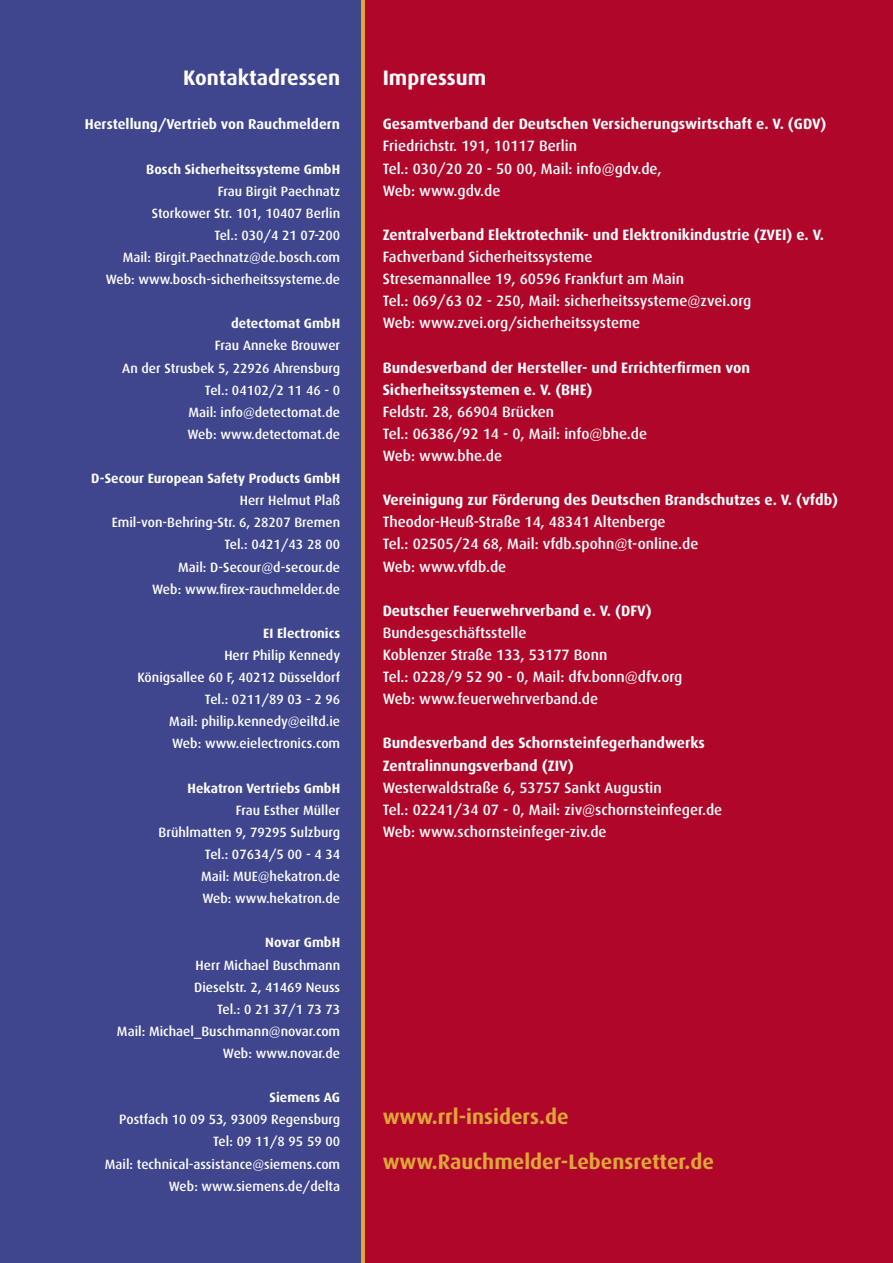
<style>
.page{position:relative;width:893px;height:1263px;background:#fff}
.page>*{position:absolute;margin:0;border:0;box-sizing:border-box;transform-origin:0 0}
.t1{font:700 21px "Dax";color:#dfa639}
.t2{font:700 21px "Dax";color:#fff}
.t3{font:500 15px/22px "Dax";color:#fff}
.t4{font:700 15px/22px "Dax";color:#fff}
.t5{font:700 14.25px "Dax";color:#fff}
.t6{font:500 13.5px "Dax";color:#fff}
.t7{font:700 13.5px "Dax";color:#fff}
.s1{font-weight:500}
</style>
<div class="page">
<div style="left:0;top:0;width:361px;height:1263px;background:#3f468e"></div>
<div style="left:361px;top:0;width:5px;height:1263px;background:#dfa639"></div>
<div style="left:366px;top:0;width:527px;height:1263px;background:#b0062a"></div>
<p class="t2" style="left:183px;top:66px;width:159px">Kontaktadressen</p>
<p class="t5" style="left:85px;top:116px;width:257px">Herstellung/Vertrieb von Rauchmeldern</p>
<p class="t7" style="left:146px;top:161px;width:195px">Bosch Sicherheitssysteme GmbH</p>
<p class="t6" style="left:218px;top:183px;width:124px">Frau Birgit Paechnatz</p>
<p class="t6" style="left:152px;top:205px;width:190px">Storkower Str. 101, 10407 Berlin</p>
<p class="t6" style="left:214px;top:228px;width:127px">Tel.: 030/4 21 07-200</p>
<p class="t6" style="left:123px;top:250px;width:219px">Mail: Birgit.Paechnatz@de.bosch.com</p>
<p class="t6" style="left:106px;top:272px;width:236px">Web: www.bosch-sicherheitssysteme.de</p>
<p class="t7" style="left:231px;top:316px;width:111px">detectomat GmbH</p>
<p class="t6" style="left:215px;top:338px;width:127px">Frau Anneke Brouwer</p>
<p class="t6" style="left:122px;top:360px;width:219px">An der Strusbek 5, 22926 Ahrensburg</p>
<p class="t6" style="left:205px;top:382px;width:137px">Tel.: 04102/2 11 46 - 0</p>
<p class="t6" style="left:188px;top:404px;width:153px">Mail: info@detectomat.de</p>
<p class="t6" style="left:188px;top:427px;width:154px">Web: www.detectomat.de</p>
<p class="t7" style="left:91px;top:471px;width:250px">D-Secour European Safety Products GmbH</p>
<p class="t6" style="left:240px;top:493px;width:102px">Herr Helmut Plaß</p>
<p class="t6" style="left:112px;top:515px;width:230px">Emil-von-Behring-Str. 6, 28207 Bremen</p>
<p class="t6" style="left:224px;top:537px;width:117px">Tel.: 0421/43 28 00</p>
<p class="t6" style="left:178px;top:559px;width:164px">Mail: D-Secour@d-secour.de</p>
<p class="t6" style="left:152px;top:581px;width:189px">Web: www.firex-rauchmelder.de</p>
<p class="t7" style="left:263px;top:626px;width:78px">EI Electronics</p>
<p class="t6" style="left:224px;top:648px;width:117px">Herr Philip Kennedy</p>
<p class="t6" style="left:137px;top:670px;width:204px">Königsallee 60 F, 40212 Düsseldorf</p>
<p class="t6" style="left:205px;top:692px;width:137px">Tel.: 0211/89 03 - 2 96</p>
<p class="t6" style="left:169px;top:714px;width:172px">Mail: philip.kennedy@eiltd.ie</p>
<p class="t6" style="left:172px;top:736px;width:170px">Web: www.eielectronics.com</p>
<p class="t7" style="left:188px;top:780px;width:154px">Hekatron Vertriebs GmbH</p>
<p class="t6" style="left:236px;top:802px;width:106px">Frau Esther Müller</p>
<p class="t6" style="left:159px;top:825px;width:183px">Brühlmatten 9, 79295 Sulzburg</p>
<p class="t6" style="left:205px;top:847px;width:137px">Tel.: 07634/5 00 - 4 34</p>
<p class="t6" style="left:201px;top:869px;width:141px">Mail: MUE@hekatron.de</p>
<p class="t6" style="left:202px;top:891px;width:139px">Web: www.hekatron.de</p>
<p class="t7" style="left:265px;top:935px;width:76px">Novar GmbH</p>
<p class="t6" style="left:196px;top:957px;width:146px">Herr Michael Buschmann</p>
<p class="t6" style="left:194px;top:979px;width:147px">Dieselstr. 2, 41469 Neuss</p>
<p class="t6" style="left:217px;top:1001px;width:125px">Tel.: 0 21 37/1 73 73</p>
<p class="t6" style="left:117px;top:1024px;width:225px">Mail: Michael_Buschmann@novar.com</p>
<p class="t6" style="left:223px;top:1046px;width:119px">Web: www.novar.de</p>
<p class="t7" style="left:270px;top:1090px;width:72px">Siemens AG</p>
<p class="t6" style="left:119px;top:1112px;width:222px">Postfach 10 09 53, 93009 Regensburg</p>
<p class="t6" style="left:213px;top:1134px;width:128px">Tel: 09 11/8 95 59 00</p>
<p class="t6" style="left:105px;top:1156px;width:237px">Mail: technical-assistance@siemens.com</p>
<p class="t6" style="left:169px;top:1178px;width:173px">Web: www.siemens.de/delta</p>
<p class="t2" style="left:383px;top:66px;width:105px">Impressum</p>
<p class="t4" style="left:383px;top:113px;width:445px">Gesamtverband der Deutschen Versicherungswirtschaft e. V. (GDV)</p>
<p class="t3" style="left:383px;top:135px;width:280px">Friedrichstr. 191, 10117 Berlin<br>Tel.: 030/20 20 - 50 00, Mail: info@gdv.de,<br>Web: www.gdv.de</p>
<p class="t4" style="left:383px;top:224px;width:443px">Zentralverband Elektrotechnik- und Elektronikindustrie (ZVEI) e. V.</p>
<p class="t3" style="left:383px;top:246px;width:303px">Fachverband Sicherheitssysteme<br>Stresemannallee 19, 60596 Frankfurt am Main</p>
<p class="t3" style="left:383px;top:290px;width:370px">Tel.: 069/63 02 - 250, Mail: sicherheitssysteme@zvei.org<br>Web: www.zvei.org/sicherheitssysteme</p>
<p class="t4" style="left:383px;top:356px;width:369px">Bundesverband der Hersteller- und Errichterfirmen von<br>Sicherheitssystemen e. V. (BHE)</p>
<p class="t3" style="left:383px;top:401px;width:173px">Feldstr. 28, 66904 Brücken</p>
<p class="t3" style="left:383px;top:423px;width:266px">Tel.: 06386/92 14 - 0, Mail: info@bhe.de<br>Web: www.bhe.de</p>
<p class="t4" style="left:383px;top:489px;width:457px">Vereinigung zur Förderung des Deutschen Brandschutzes e. V. (vfdb)</p>
<p class="t3" style="left:383px;top:511px;width:284px">Theodor-Heuß-Straße 14, 48341 Altenberge</p>
<p class="t3" style="left:383px;top:533px;width:317px">Tel.: 02505/24 68, Mail: vfdb.spohn@t-online.de<br>Web: www.vfdb.de</p>
<p class="t4" style="left:383px;top:600px;width:270px">Deutscher Feuerwehrverband e. V. (DFV)</p>
<p class="t3" style="left:383px;top:622px;width:226px">Bundesgeschäftsstelle<br>Koblenzer Straße 133, 53177 Bonn</p>
<p class="t3" style="left:383px;top:666px;width:301px">Tel.: 0228/9 52 90 - 0, Mail: dfv.bonn@dfv.org<br>Web: www.feuerwehrverband.de</p>
<p class="t4" style="left:383px;top:732px;width:324px">Bundesverband des Schornsteinfegerhandwerks<br>Zentralinnungsverband (ZIV)<br><span class="s1">Westerwaldstraße 6, 53757 Sankt Augustin</span></p>
<p class="t3" style="left:383px;top:799px;width:341px">Tel.: 02241/34 07 - 0, Mail: ziv@schornsteinfeger.de<br>Web: www.schornsteinfeger-ziv.de</p>
<p class="t1" style="left:383px;top:1105px;width:187px">www.rrl-insiders.de</p>
<p class="t1" style="left:383px;top:1149px;width:333px">www.Rauchmelder-Lebensretter.de</p>
</div>
